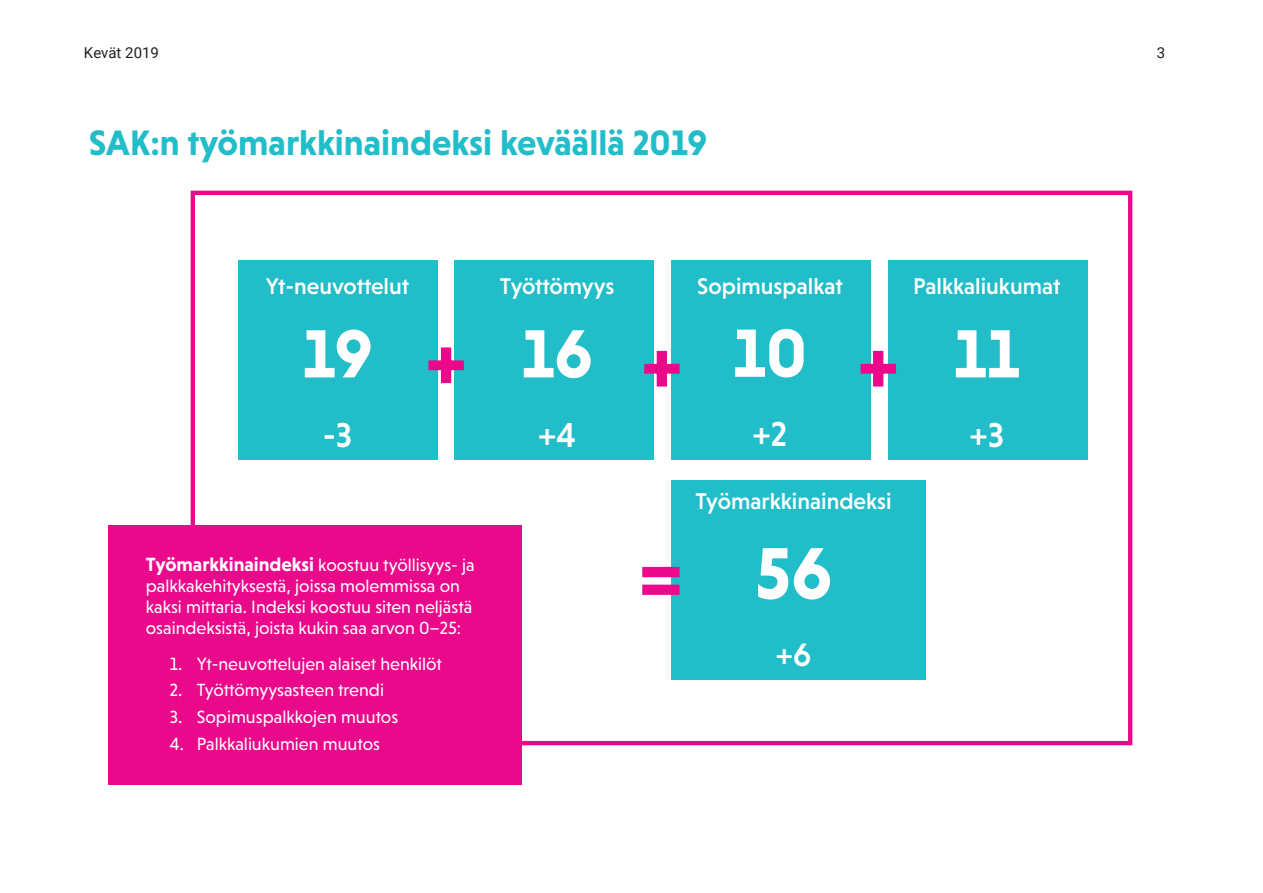
<style>
.page{position:relative;width:1263px;height:893px;background:#fff}
.page>*{position:absolute;margin:0;border:0;box-sizing:border-box;transform-origin:0 0}
.t1{font:700 77.7px "Niveau Grotesk";color:#ea098b}
.t2{font:700 74.4px "Niveau Grotesk";color:#fff}
.t3{font:700 73.8px "Niveau Grotesk";color:#ea098b}
.t4{font:700 69.45px "Niveau Grotesk";color:#fff}
.t5{font:700 36px "Niveau Grotesk";color:#21bdc9}
.t6{font:500 35.25px "Niveau Grotesk";color:#fff}
.t7{font:500 33px "Niveau Grotesk";color:#fff}
.t8{font:500 23.1px "Niveau Grotesk";color:#fff}
.t9{font:18px/21px "Niveau Grotesk";color:#fff}
.t10{font:15px "Roboto";color:#231f20}
.s1{font-weight:700;font-size:19.5px}
</style>
<div class="page">
<div style="left:238px;top:260px;width:199px;height:200px;background:#21bdc9"></div>
<div style="left:455px;top:260px;width:199px;height:200px;background:#21bdc9"></div>
<div style="left:671px;top:260px;width:200px;height:200px;background:#21bdc9"></div>
<div style="left:888px;top:260px;width:200px;height:200px;background:#21bdc9"></div>
<div style="left:671px;top:481px;width:254px;height:199px;background:#21bdc9"></div>
<div style="left:191px;top:191px;width:941px;height:554px;border:4px solid #ea098b"></div>
<svg style="left:642px;top:566px;width:38px;height:29px"></svg>
<svg style="left:428px;top:346px;width:36px;height:38px"></svg>
<svg style="left:644px;top:350px;width:36px;height:37px"></svg>
<svg style="left:860px;top:350px;width:36px;height:37px"></svg>
<div style="left:108px;top:526px;width:414px;height:259px;background:#ea098b"></div>
<p class="t10" style="left:84px;top:42px;width:77px">Kevät 2019</p>
<p class="t10" style="left:1157px;top:42px;width:10px">3</p>
<p class="t5" style="left:89px;top:122px;width:620px">SAK:n työmarkkinaindeksi keväällä 2019</p>
<p class="t8" style="left:266px;top:273px;width:145px">Yt-neuvottelut</p>
<p class="t4" style="left:302px;top:314px;width:72px">19</p>
<p class="t6" style="left:323px;top:415px;width:31px">-3</p>
<p class="t8" style="left:697px;top:273px;width:147px">Sopimuspalkat</p>
<p class="t4" style="left:733px;top:313px;width:76px">10</p>
<p class="t8" style="left:500px;top:273px;width:116px">Työttömyys</p>
<p class="t4" style="left:521px;top:314px;width:73px">16</p>
<p class="t3" style="left:427px;top:319px;width:40px">+</p>
<p class="t3" style="left:643px;top:322px;width:40px">+</p>
<p class="t3" style="left:859px;top:322px;width:40px">+</p>
<p class="t6" style="left:538px;top:415px;width:39px">+4</p>
<p class="t6" style="left:752px;top:414px;width:36px">+2</p>
<p class="t9" style="left:146px;top:555px;width:330px"><span class="s1">Työmarkkinaindeksi</span> koostuu työllisyys- ja palkkakehityksestä, joissa molemmissa on kaksi mittaria. Indeksi koostuu siten neljästä osaindeksistä, joista kukin saa arvon 0–25:</p>
<p class="t9" style="left:170px;top:653px;width:273px">1. Yt-neuvottelujen alaiset henkilöt</p>
<p class="t9" style="left:170px;top:680px;width:216px">2. Työttömyysasteen trendi</p>
<p class="t9" style="left:170px;top:706px;width:230px">3. Sopimuspalkkojen muutos</p>
<p class="t9" style="left:170px;top:733px;width:212px">4. Palkkaliukumien muutos</p>
<p class="t1" style="left:641px;top:532px;width:42px">=</p>
<p class="t8" style="left:695px;top:488px;width:198px">Työmarkkinaindeksi</p>
<p class="t2" style="left:755px;top:530px;width:79px">56</p>
<p class="t7" style="left:776px;top:636px;width:37px">+6</p>
<p class="t8" style="left:913px;top:273px;width:149px">Palkkaliukumat</p>
<p class="t4" style="left:953px;top:314px;width:68px">11</p>
<p class="t6" style="left:969px;top:415px;width:36px">+3</p>
</div>
